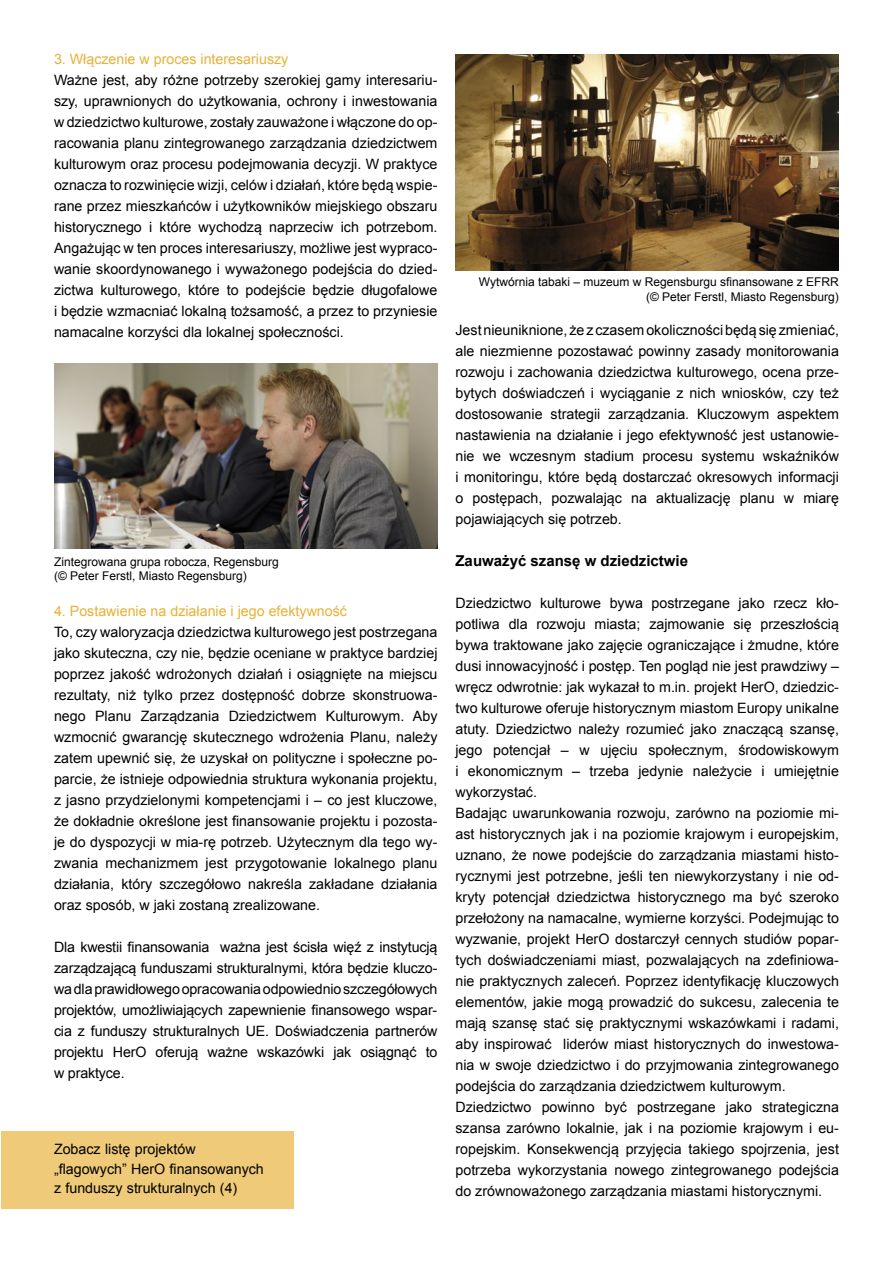
<style>
.page{position:relative;width:893px;height:1263px;background:#fff}
.page>*{position:absolute;margin:0;border:0;box-sizing:border-box;transform-origin:0 0}
.t1{font:700 15px "Arial";color:#000}
.t2{font:14.25px/21px "Arial";color:#000;text-align:justify}
.t3{font:14.25px "Arial";color:#e7b137}
.t4{font:12px/14.4px "Arial";color:#000}
</style>
<div class="page">
<img style="left:55px;top:363px;width:382px;height:185px">
<img style="left:455px;top:54px;width:383px;height:216px">
<div style="left:1px;top:1131px;width:292px;height:78px;background:#efca78"></div>
<p class="t3" style="left:54px;top:50px;width:236px">3. Włączenie w proces interesariuszy</p>
<p class="t2" style="left:54px;top:70px;width:385px">Ważne jest, aby różne potrzeby szerokiej gamy interesariu&shy;szy, uprawnionych do użytkowania, ochrony i inwestowania w dziedzictwo kulturowe, zostały zauważone i włączone do op&shy;racowania planu zintegrowanego zarządzania dziedzictwem kulturowym oraz procesu podejmowania decyzji. W praktyce oznacza to rozwinięcie wizji, celów i działań, które będą wspie&shy;rane przez mieszkańców i użytkowników miejskiego obszaru historycznego i które wychodzą naprzeciw ich potrzebom.<br>Angażując w ten proces interesariuszy, możliwe jest wypraco&shy;wanie skoordynowanego i wyważonego podejścia do dzied&shy;zictwa kulturowego, które to podejście będzie długofalowe i będzie wzmacniać lokalną tożsamość, a przez to przyniesie namacalne korzyści dla lokalnej społeczności.</p>
<p class="t4" style="left:54px;top:554px;width:226px">Zintegrowana grupa robocza, Regensburg (© Peter Ferstl, Miasto Regensburg)</p>
<p class="t3" style="left:54px;top:602px;width:295px">4. Postawienie na działanie i jego efektywność</p>
<p class="t2" style="left:54px;top:622px;width:385px">To, czy waloryzacja dziedzictwa kulturowego jest postrzegana jako skuteczna, czy nie, będzie oceniane w praktyce bardziej poprzez jakość wdrożonych działań i osiągnięte na miejscu rezultaty, niż tylko przez dostępność dobrze skonstruowa&shy;nego Planu Zarządzania Dziedzictwem Kulturowym. Aby wzmocnić gwarancję skutecznego wdrożenia Planu, należy zatem upewnić się, że uzyskał on polityczne i społeczne po&shy;parcie, że istnieje odpowiednia struktura wykonania projektu, z jasno przydzielonymi kompetencjami i – co jest kluczowe, że dokładnie określone jest finansowanie projektu i pozosta&shy;je do dyspozycji w mia-rę potrzeb. Użytecznym dla tego wy&shy;zwania mechanizmem jest przygotowanie lokalnego planu działania, który szczegółowo nakreśla zakładane działania oraz sposób, w jaki zostaną zrealizowane.</p>
<p class="t2" style="left:54px;top:937px;width:385px">Dla kwestii finansowania ważna jest ścisła więź z instytucją zarządzającą funduszami strukturalnymi, która będzie kluczo&shy;wa dla prawidłowego opracowania odpowiednio szczegółowych projektów, umożliwiających zapewnienie finansowego wspar&shy;cia z funduszy strukturalnych UE. Doświadczenia partnerów projektu HerO oferują ważne wskazówki jak osiągnąć to w praktyce.</p>
<p class="t2" style="left:54px;top:1140px;width:211px;line-height:19.5px;text-align:left">Zobacz listę projektów „flagowych” HerO finansowanych z funduszy strukturalnych (4)</p>
<p class="t4" style="left:479px;top:275px;width:362px;text-align:right">Wytwórnia tabaki – muzeum w Regensburgu sfinansowane z EFRR (© Peter Ferstl, Miasto Regensburg)</p>
<p class="t2" style="left:455px;top:320px;width:385px">Jest nieuniknione, że z czasem okoliczności będą się zmieniać, ale niezmienne pozostawać powinny zasady monitorowania rozwoju i zachowania dziedzictwa kulturowego, ocena prze&shy;bytych doświadczeń i wyciąganie z nich wniosków, czy też dostosowanie strategii zarządzania. Kluczowym aspektem nastawienia na działanie i jego efektywność jest ustanowie&shy;nie we wczesnym stadium procesu systemu wskaźników i monitoringu, które będą dostarczać okresowych informacji o postępach, pozwalając na aktualizację planu w miarę pojawiających się potrzeb.</p>
<p class="t1" style="left:455px;top:551px;width:234px">Zauważyć szansę w dziedzictwie</p>
<p class="t2" style="left:455px;top:593px;width:385px;text-align:left">Dziedzictwo kulturowe bywa postrzegane jako rzecz kło&shy;potliwa dla rozwoju miasta; zajmowanie się przeszłością bywa traktowane jako zajęcie ograniczające i żmudne, które dusi innowacyjność i postęp. Ten pogląd nie jest prawdziwy – wręcz odwrotnie: jak wykazał to m.in. projekt HerO, dziedzic&shy;two kulturowe oferuje historycznym miastom Europy unikalne atuty. Dziedzictwo należy rozumieć jako znaczącą szansę, jego potencjał – w ujęciu społecznym, środowiskowym i ekonomicznym – trzeba jedynie należycie i umiejętnie wykorzystać.<br>Badając uwarunkowania rozwoju, zarówno na poziomie mi&shy;ast historycznych jak i na poziomie krajowym i europejskim, uznano, że nowe podejście do zarządzania miastami histo&shy;rycznymi jest potrzebne, jeśli ten niewykorzystany i nie od&shy;kryty potencjał dziedzictwa historycznego ma być szeroko przełożony na namacalne, wymierne korzyści. Podejmując to wyzwanie, projekt HerO dostarczył cennych studiów popar&shy;tych doświadczeniami miast, pozwalających na zdefiniowa&shy;nie praktycznych zaleceń. Poprzez identyfikację kluczowych elementów, jakie mogą prowadzić do sukcesu, zalecenia te mają szansę stać się praktycznymi wskazówkami i radami, aby inspirować liderów miast historycznych do inwestowa&shy;nia w swoje dziedzictwo i do przyjmowania zintegrowanego podejścia do zarządzania dziedzictwem kulturowym.<br>Dziedzictwo powinno być postrzegane jako strategiczna szansa zarówno lokalnie, jak i na poziomie krajowym i eu&shy;ropejskim. Konsekwencją przyjęcia takiego spojrzenia, jest potrzeba wykorzystania nowego zintegrowanego podejścia do zrównoważonego zarządzania miastami historycznymi.</p>
</div>
